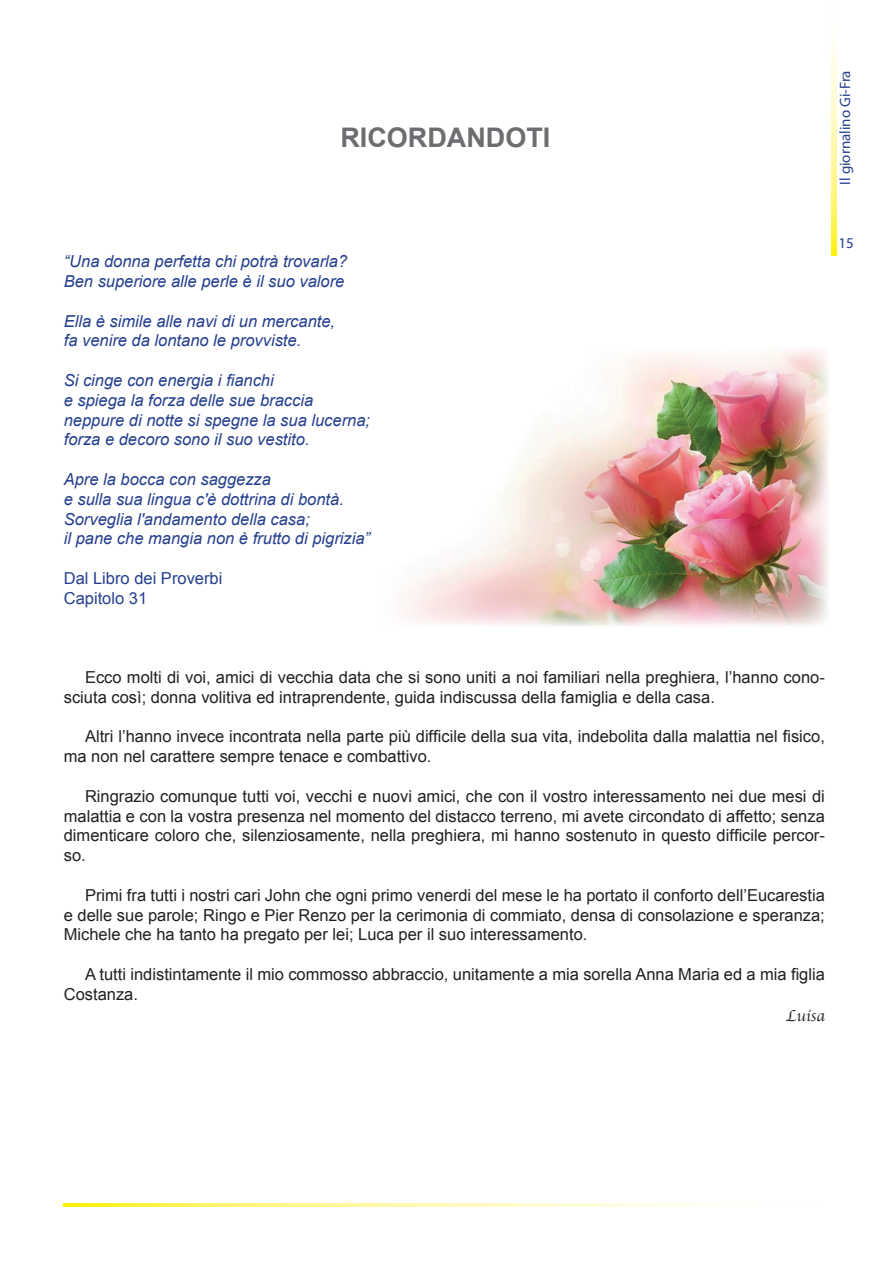
<style>
.page{position:relative;width:893px;height:1263px;background:#fff}
.page>*{position:absolute;margin:0;border:0;box-sizing:border-box;transform-origin:0 0}
.t1{font:700 27px "Arial";color:#6c6d70}
.t2{font:16.5px/19.8px "Arial";color:#231f20}
.t3{font:italic 16.5px/19.8px "Arial";color:#253f8e}
.t4{font:16.5px/19.8px "Arial";color:#253f8e}
.t5{font:16.5px "Apple Chancery";color:#231f20}
.t6{font:15px "Myriad Pro";color:#253f8e}
</style>
<div class="page">
<svg style="left:64px;top:1203px;width:652px;height:3px;background:#fff79d"></svg>
<svg style="left:831px;top:41px;width:5px;height:214px"></svg>
<img style="left:404px;top:350px;width:425px;height:276px">
<h1 class="t1" style="left:340px;top:120px;width:211px">RICORDANDOTI</h1>
<p class="t3" style="left:64px;top:252px;width:285px">“Una donna perfetta chi potrà trovarla?<br>Ben superiore alle perle è il suo valore</p>
<p class="t3" style="left:64px;top:311px;width:273px">Ella è simile alle navi di un mercante, fa venire da lontano le provviste.</p>
<p class="t3" style="left:64px;top:370px;width:308px">Si cinge con energia i fianchi<br>e spiega la forza delle sue braccia neppure di notte si spegne la sua lucerna; forza e decoro sono il suo vestito.</p>
<p class="t3" style="left:64px;top:469px;width:308px">Apre la bocca con saggezza<br>e sulla sua lingua c'è dottrina di bontà.<br>Sorveglia l'andamento della casa;<br>il pane che mangia non è frutto di pigrizia”</p>
<p class="t4" style="left:64px;top:568px;width:160px">Dal Libro dei Proverbi<br>Capitolo 31</p>
<p class="t6" style="left:836px;top:185px;width:116px;rotate:-90deg">Il giornalino Gi-Fra</p>
<p class="t6" style="left:838px;top:234px;width:17px">15</p>
<p class="t2" style="left:64px;top:667px;width:763px;text-indent:21px">Ecco molti di voi, amici di vecchia data che si sono uniti a noi familiari nella preghiera, l’hanno cono&shy;sciuta così; donna volitiva ed intraprendente, guida indiscussa della famiglia e della casa.</p>
<p class="t2" style="left:64px;top:727px;width:763px;text-indent:21px">Altri l’hanno invece incontrata nella parte più difficile della sua vita, indebolita dalla malattia nel fisico, ma non nel carattere sempre tenace e combattivo.</p>
<p class="t2" style="left:64px;top:786px;width:763px;text-align:justify;text-indent:21px">Ringrazio comunque tutti voi, vecchi e nuovi amici, che con il vostro interessamento nei due mesi di malattia e con la vostra presenza nel momento del distacco terreno, mi avete circondato di affetto; senza dimenticare coloro che, silenziosamente, nella preghiera, mi hanno sostenuto in questo difficile percor&shy;so.</p>
<p class="t2" style="left:64px;top:885px;width:763px;text-align:justify;text-indent:21px">Primi fra tutti i nostri cari John che ogni primo venerdi del mese le ha portato il conforto dell’Eucarestia e delle sue parole; Ringo e Pier Renzo per la cerimonia di commiato, densa di consolazione e speranza; Michele che ha tanto ha pregato per lei; Luca per il suo interessamento.</p>
<p class="t2" style="left:64px;top:964px;width:763px;text-indent:21px">A tutti indistintamente il mio commosso abbraccio, unitamente a mia sorella Anna Maria ed a mia figlia<br>Costanza.</p>
<p class="t5" style="left:786px;top:1003px;width:41px">Luisa</p>
</div>
